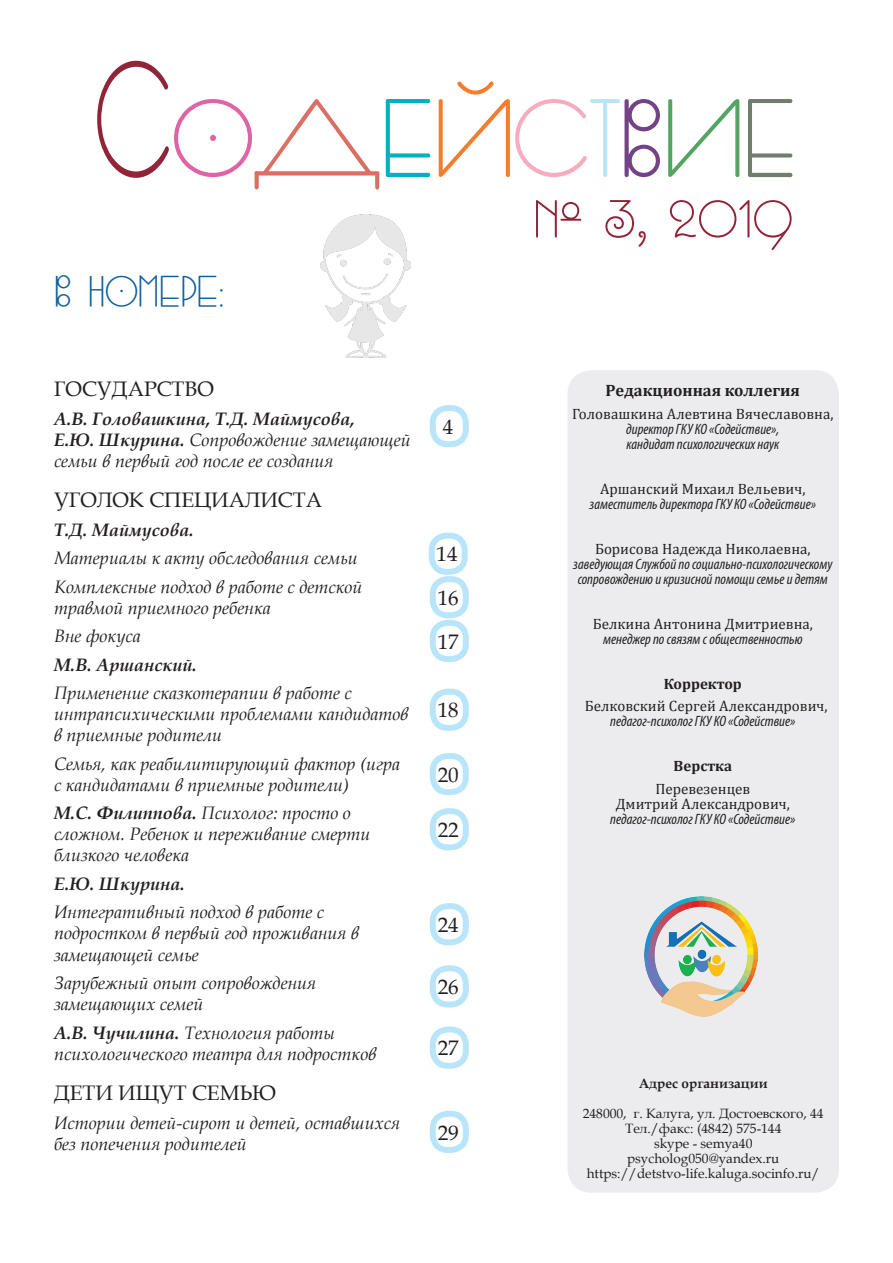
<style>
.page{position:relative;width:893px;height:1263px;background:#fff}
.page>*{position:absolute;margin:0;border:0;box-sizing:border-box;transform-origin:0 0}
.t1{font:168.75px "Samba";color:#922439;scale:.67 1}
.t2{font:54px "Samba";color:#922439}
.t3{font:45px "Samba";color:#0f5f9f}
.t4{font:21px/43.7px "Book Antiqua";color:#231f20;text-align:justify}
.t5{font:italic 18px/21px "Book Antiqua";color:#231f20}
.t6{font:italic 700 18px "Book Antiqua";color:#231f20}
.t7{font:700 16.5px "Cambria";color:#231f20}
.t8{font:italic condensed 15px/15px "Myriad Pro";color:#231f20}
.t9{font:15px/15px "Cambria";color:#231f20;text-align:center}
.t10{font:700 15px "Cambria";color:#231f20}
.t11{font:13.5px/15px "Book Antiqua";color:#231f20;text-align:center}
.t12{font:700 13.5px "Book Antiqua";color:#231f20}
.s1{font-size:112.5px;color:#df64a6}
.s2{font-size:112.5px;color:#d96f65}
.s3{font-size:112.5px;color:#00b1be}
.s4{font-size:112.5px;color:#f47d2f}
.s5{font-size:112.5px;color:#f6acbe}
.s6{font-size:112.5px;color:#b9e5fa}
.s7{font-size:112.5px;color:#744287}
.s8{font-size:112.5px;color:#54a564}
.s9{font-size:112.5px;color:#727e6d}
.s10{font-weight:700}
</style>
<div class="page">
<div style="left:430px;top:405px;width:39px;height:42px;border:6px solid #b9e5fa;border-radius:15px"></div>
<img style="left:321px;top:215px;width:90px;height:143px">
<div style="left:567px;top:370px;width:272px;height:823px;background:#ececee;border-radius:24px"></div>
<div style="left:429px;top:533px;width:39px;height:42px;border:6px solid #b9e5fa;border-radius:15px"></div>
<div style="left:430px;top:576px;width:39px;height:42px;border:6px solid #b9e5fa;border-radius:15px"></div>
<div style="left:430px;top:620px;width:39px;height:42px;border:6px solid #b9e5fa;border-radius:15px"></div>
<div style="left:430px;top:689px;width:39px;height:42px;border:6px solid #b9e5fa;border-radius:15px"></div>
<div style="left:430px;top:753px;width:39px;height:42px;border:6px solid #b9e5fa;border-radius:15px"></div>
<div style="left:430px;top:808px;width:39px;height:42px;border:6px solid #b9e5fa;border-radius:15px"></div>
<div style="left:430px;top:903px;width:39px;height:42px;border:6px solid #b9e5fa;border-radius:15px"></div>
<div style="left:430px;top:965px;width:39px;height:42px;border:6px solid #b9e5fa;border-radius:15px"></div>
<div style="left:430px;top:1026px;width:39px;height:43px;border:6px solid #b9e5fa;border-radius:15px"></div>
<div style="left:430px;top:1111px;width:39px;height:42px;border:6px solid #b9e5fa;border-radius:15px"></div>
<img style="left:644px;top:896px;width:114px;height:120px">
<h1 class="t1" style="left:96px;top:23px;width:1049px">С<span class="s1">О</span><span class="s2">Д</span><span class="s3">Е</span><span class="s4">Й</span><span class="s5">С</span><span class="s6">Т</span><span class="s7">В</span><span class="s8">И</span><span class="s9">Е</span></h1>
<h3 class="t3" style="left:54px;top:265px;width:172px">В номере:</h3>
<p class="t4" style="left:54px;top:367px;width:161px">Государство</p>
<p class="t5" style="left:54px;top:408px;width:358px"><span class="s10">А.В. Головашкина, Т.Д. Маймусова,<br>Е.Ю. Шкурина.</span> Сопровождение замещающей семьи в первый год после ее создания</p>
<p class="t4" style="left:54px;top:478px;width:16px">УГОЛО</p>
<p class="t4" style="left:129px;top:478px;width:70px">К СПЕЦИАЛИСТА</p>
<p class="t6" style="left:54px;top:517px;width:141px">Т.Д. Маймусова.</p>
<p class="t5" style="left:54px;top:544px;width:310px;line-height:28.5px">Материалы к акту обследования семьи<br>Комплексные подход в работе с детской</p>
<p class="t5" style="left:54px;top:593px;width:218px;line-height:28.5px">травмой приемного ребенка<br>Вне фокуса</p>
<p class="t6" style="left:54px;top:652px;width:145px">М.В. Аршанский.</p>
<p class="t5" style="left:54px;top:682px;width:356px">Применение сказкотерапии в работе с интрапсихическими проблемами кандидатов в приемные родители</p>
<p class="t5" style="left:54px;top:753px;width:348px">Семья, как реабилитирующий фактор (игра с кандидатами в приемные родители)</p>
<p class="t5" style="left:54px;top:802px;width:318px"><span class="s10">М.С. Филиппова.</span> Психолог: просто о сложном. Ребенок и переживание смерти близкого человека</p>
<p class="t6" style="left:54px;top:871px;width:133px">Е.Ю. Шкурина.</p>
<p class="t5" style="left:54px;top:901px;width:307px">Интегративный подход в работе с подростком в первый год проживания в замещающей семье</p>
<p class="t5" style="left:54px;top:972px;width:264px">Зарубежный опыт сопровождения замещающих семей</p>
<p class="t5" style="left:54px;top:1021px;width:324px"><span class="s10">А.В. Чучилина.</span> Технология работы психологического театра для подростков</p>
<p class="t4" style="left:54px;top:1070px;width:223px">Дети ищут семью</p>
<p class="t5" style="left:54px;top:1111px;width:348px">Истории детей-сирот и детей, оставшихся без попечения родителей</p>
<p class="t4" style="left:443px;top:404px;width:12px">4</p>
<p class="t4" style="left:437px;top:532px;width:24px">14<br>16<br>17</p>
<p class="t4" style="left:438px;top:688px;width:22px">18</p>
<p class="t4" style="left:438px;top:752px;width:22px">20</p>
<p class="t4" style="left:438px;top:807px;width:22px">22</p>
<p class="t4" style="left:438px;top:902px;width:22px">24</p>
<p class="t4" style="left:438px;top:965px;width:22px">26</p>
<p class="t4" style="left:438px;top:1026px;width:22px">27</p>
<p class="t4" style="left:438px;top:1110px;width:22px">29</p>
<h2 class="t2" style="left:534px;top:188px;width:262px">№ 3, 2019</h2>
<p class="t7" style="left:606px;top:379px;width:196px">Редакционная коллегия</p>
<p class="t9" style="left:572px;top:406px;width:263px">Головашкина Алевтина Вячеславовна,</p>
<p class="t8" style="left:626px;top:421px;width:155px">директор ГКУ КО «Содействие», кандидат психологических наук</p>
<p class="t9" style="left:600px;top:481px;width:207px">Аршанский Михаил Вельевич,</p>
<p class="t8" style="left:590px;top:496px;width:228px">заместитель директора ГКУ КО «Содействие»</p>
<p class="t9" style="left:595px;top:541px;width:217px">Борисова Надежда Николаевна,</p>
<p class="t8" style="left:573px;top:556px;width:261px">заведующая Службой по социально-психологическому сопровождению и кризисной помощи семье и детям</p>
<p class="t9" style="left:593px;top:616px;width:222px">Белкина Антонина Дмитриевна,</p>
<p class="t8" style="left:603px;top:631px;width:201px">менеджер по связям с общественностью</p>
<p class="t10" style="left:664px;top:673px;width:80px">Корректор</p>
<p class="t9" style="left:585px;top:698px;width:244px">Белковский Сергей Александрович,</p>
<p class="t8" style="left:610px;top:713px;width:187px">педагог-психолог ГКУ КО «Содействие»</p>
<p class="t10" style="left:674px;top:755px;width:60px">Верстка</p>
<p class="t9" style="left:616px;top:781px;width:176px">Перевезенцев<br>Дмитрий Александрович,</p>
<p class="t8" style="left:610px;top:811px;width:187px">педагог-психолог ГКУ КО «Содействие»</p>
<p class="t12" style="left:639px;top:1074px;width:130px">Адрес организации</p>
<p class="t11" style="left:583px;top:1106px;width:242px">248000, г. Калуга, ул. Достоевского, 44<br>Тел./факс: (4842) 575-144<br>skype - semya40 psycholog050@yandex.ru https://detstvo-life.kaluga.socinfo.ru/</p>
</div>
